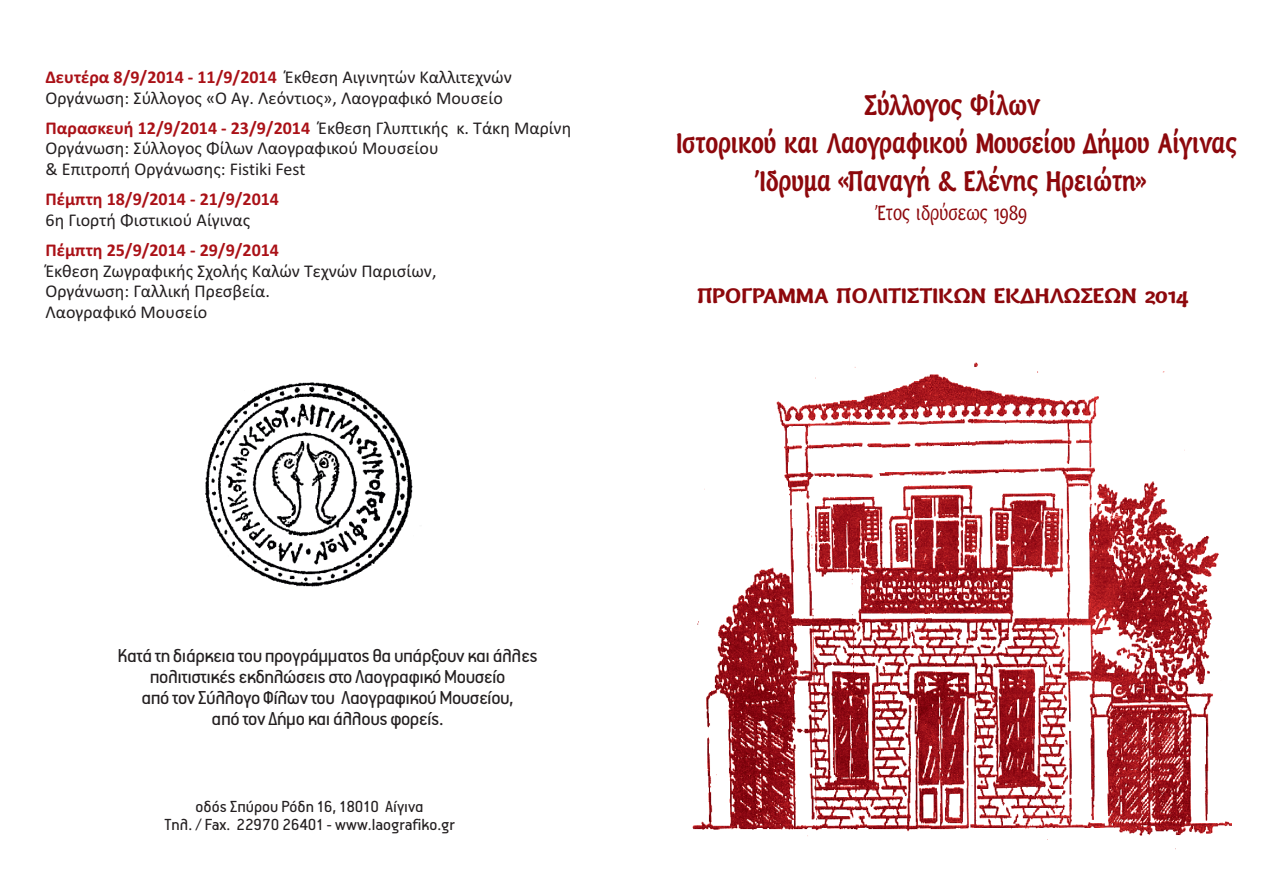
<style>
.page{position:relative;width:1263px;height:893px;background:#fff}
.page>*{position:absolute;margin:0;border:0;box-sizing:border-box;transform-origin:0 0}
.t1{font:700 27.9px/37.8px "PF Armonia";color:#8d080c;text-align:center;scale:.8 1}
.t2{font:21px/21.1px "PF Premier Text";letter-spacing:-.02em;color:#231f20;text-align:center}
.t3{font:700 20.7px "PF Armonia";color:#8d080c;scale:1.06 1}
.t4{font:20.1px "PF Armonia";color:#8d080c;scale:.8 1}
.t5{font:18px/21px "Calibri";color:#231f20}
.t6{font:700 18px "Calibri";color:#aa1117}
.t7{font:18px/18px "PF Premier Text";color:#231f20;text-align:center}
.s1{font-weight:700;color:#aa1117}
.s2{font-weight:400;color:#231f20}
</style>
<div class="page">
<img style="left:692px;top:362px;width:540px;height:488px">
<img style="left:205px;top:382px;width:208px;height:205px">
<p class="t5" style="left:46px;top:68px;width:468px"><span class="s1">Δευτέρα 8/9/2014 - 11/9/2014</span> Έκθεση Αιγινητών Καλλιτεχνών</p>
<p class="t6" style="left:46px;top:120px;width:527px">Παρασκευή 12/9/2014 - 23/9/2014 <span class="s2">Έκθεση Γλυπτικής κ. Τάκη Μαρίνη</span></p>
<p class="t5" style="left:46px;top:89px;width:459px">Οργάνωση: Σύλλογος «Ο Αγ. Λεόντιος», Λαογραφικό Μουσείο</p>
<p class="t5" style="left:46px;top:139px;width:395px">Οργάνωση: Σύλλογος Φίλων Λαογραφικού Μουσείου &amp; Επιτροπή Οργάνωσης: Fistiki Fest</p>
<p class="t5" style="left:46px;top:211px;width:206px">6η Γιορτή Φιστικιού Αίγινας</p>
<p class="t5" style="left:46px;top:262px;width:392px">Έκθεση Ζωγραφικής Σχολής Καλών Τεχνών Παρισίων,<br>Οργάνωση: Γαλλική Πρεσβεία.<br>Λαογραφικό Μουσείο</p>
<p class="t6" style="left:46px;top:192px;width:235px">Πέμπτη 18/9/2014 - 21/9/2014</p>
<p class="t6" style="left:46px;top:242px;width:235px">Πέμπτη 25/9/2014 - 29/9/2014</p>
<h1 class="t1" style="left:676px;top:90px;width:702px">Σύλλογος Φίλων<br>Ιστορικού και Λαογραφικού Μουσείου Δήμου Αίγινας<br>Ίδρυμα «Παναγή &amp; Ελένης Ηρειώτη»</h1>
<p class="t4" style="left:878px;top:205px;width:188px">Έτος ιδρύσεως 1989</p>
<p class="t3" style="left:697px;top:288px;width:465px">ΠΡΟΓΡΑΜΜΑ ΠΟΛΙΤΙΣΤΙΚΩΝ ΕΚΔΗΛΩΣΕΩΝ 2014</p>
<p class="t2" style="left:118px;top:646px;width:422px">Κατά τη διάρκεια του προγράμματος θα υπάρξουν και άλλες πολιτιστικές εκδηλώσεις στο Λαογραφικό Μουσείο<br>από τον Σύλλογο Φίλων του Λαογραφικού Μουσείου,<br>από τον Δήμο και άλλους φορείς.</p>
<p class="t7" style="left:165px;top:798px;width:292px">οδός Σπύρου Ρόδη 16, 18010 Αίγινα<br>Τηλ. / Fax. 22970 26401 - www.laografiko.gr</p>
</div>
